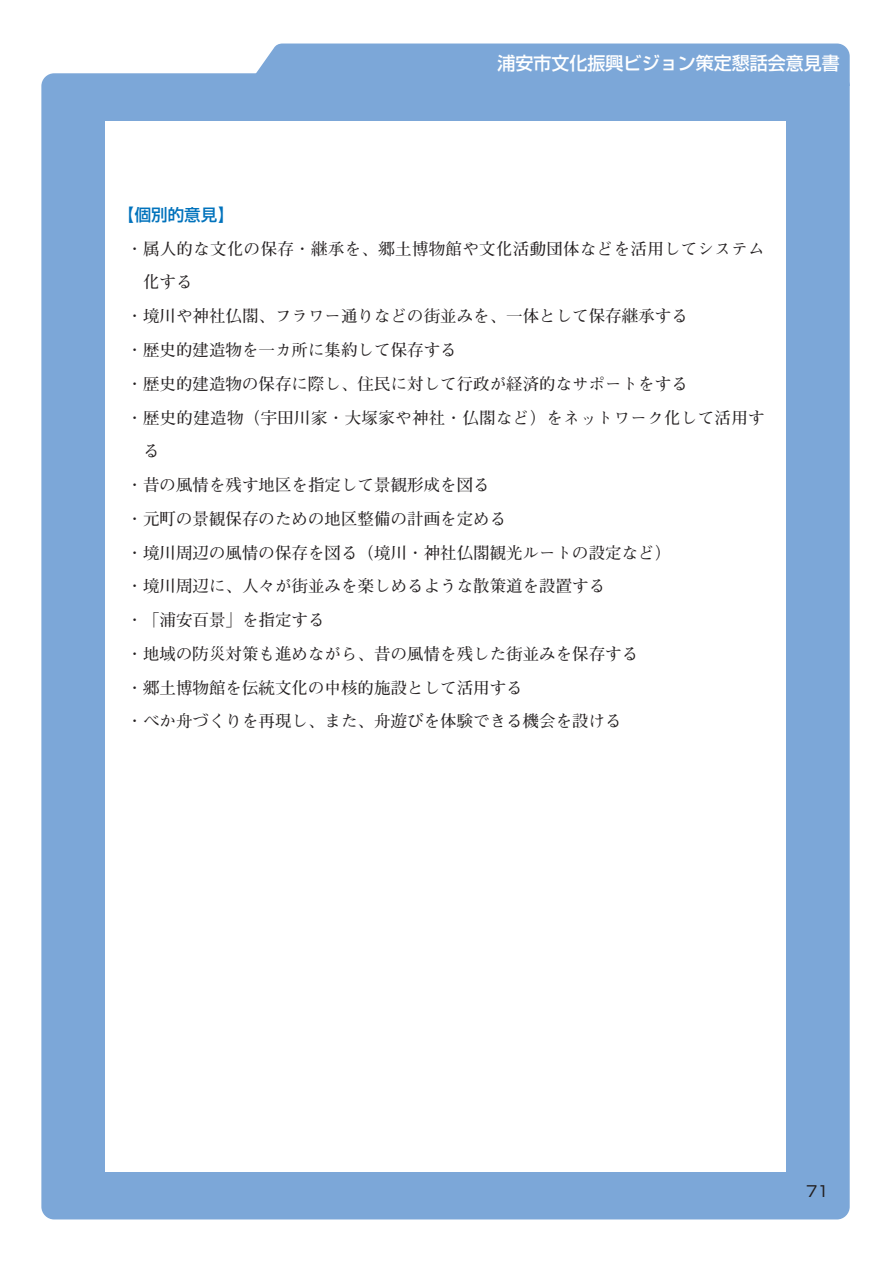
<style>
.page{position:relative;width:893px;height:1262px;background:#fff}
.page>*{position:absolute;margin:0;border:0;box-sizing:border-box;transform-origin:0 0}
.t1{font:500 18px "Shin Go";color:#fff}
.t2{font:700 16.5px "Futo Min A101";color:#231f20}
.t3{font:700 16.5px "Futo Min A101";letter-spacing:.02em;color:#231f20}
.t4{font:500 16.5px "Shin Go";color:#0072bc}
.t5{font:15px "Shin Go";color:#231f20}
</style>
<div class="page">
<div style="left:41px;top:73px;width:808px;height:1146px;background:#7ca7d8;border-radius:13px"></div>
<div style="left:247px;top:44px;width:602px;height:38px;background:#7ca7d8"></div>
<div style="left:105px;top:121px;width:680px;height:1050px;background:#fff"></div>
<p class="t1" style="left:497px;top:57px;width:344px">浦安市文化振興ビジョン策定懇話会意見書</p>
<p class="t4" style="left:118px;top:208px;width:117px">【個別的意見】</p>
<p class="t3" style="left:126px;top:243px;width:639px">・属人的な文化の保存・継承を、郷土博物館や文化活動団体などを活用してシステム</p>
<p class="t2" style="left:143px;top:276px;width:51px">化する</p>
<p class="t2" style="left:126px;top:310px;width:562px">・境川や神社仏閣、フラワー通りなどの街並みを、一体として保存継承する</p>
<p class="t2" style="left:126px;top:344px;width:331px">・歴史的建造物を一カ所に集約して保存する</p>
<p class="t2" style="left:126px;top:378px;width:562px">・歴史的建造物の保存に際し、住民に対して行政が経済的なサポートをする</p>
<p class="t3" style="left:126px;top:411px;width:639px">・歴史的建造物（宇田川家・大塚家や神社・仏閣など）をネットワーク化して活用す</p>
<p class="t2" style="left:143px;top:445px;width:18px">る</p>
<p class="t2" style="left:126px;top:479px;width:364px">・昔の風情を残す地区を指定して景観形成を図る</p>
<p class="t2" style="left:126px;top:513px;width:381px">・元町の景観保存のための地区整備の計画を定める</p>
<p class="t2" style="left:126px;top:546px;width:546px">・境川周辺の風情の保存を図る（境川・神社仏閣観光ルートの設定など）</p>
<p class="t2" style="left:126px;top:580px;width:480px">・境川周辺に、人々が街並みを楽しめるような散策道を設置する</p>
<p class="t2" style="left:126px;top:614px;width:199px">・「浦安百景」を指定する</p>
<p class="t2" style="left:126px;top:648px;width:513px">・地域の防災対策も進めながら、昔の風情を残した街並みを保存する</p>
<p class="t2" style="left:126px;top:681px;width:398px">・郷土博物館を伝統文化の中核的施設として活用する</p>
<p class="t2" style="left:126px;top:715px;width:496px">・べか舟づくりを再現し、また、舟遊びを体験できる機会を設ける</p>
<p class="t5" style="left:806px;top:1185px;width:24px">71</p>
</div>
